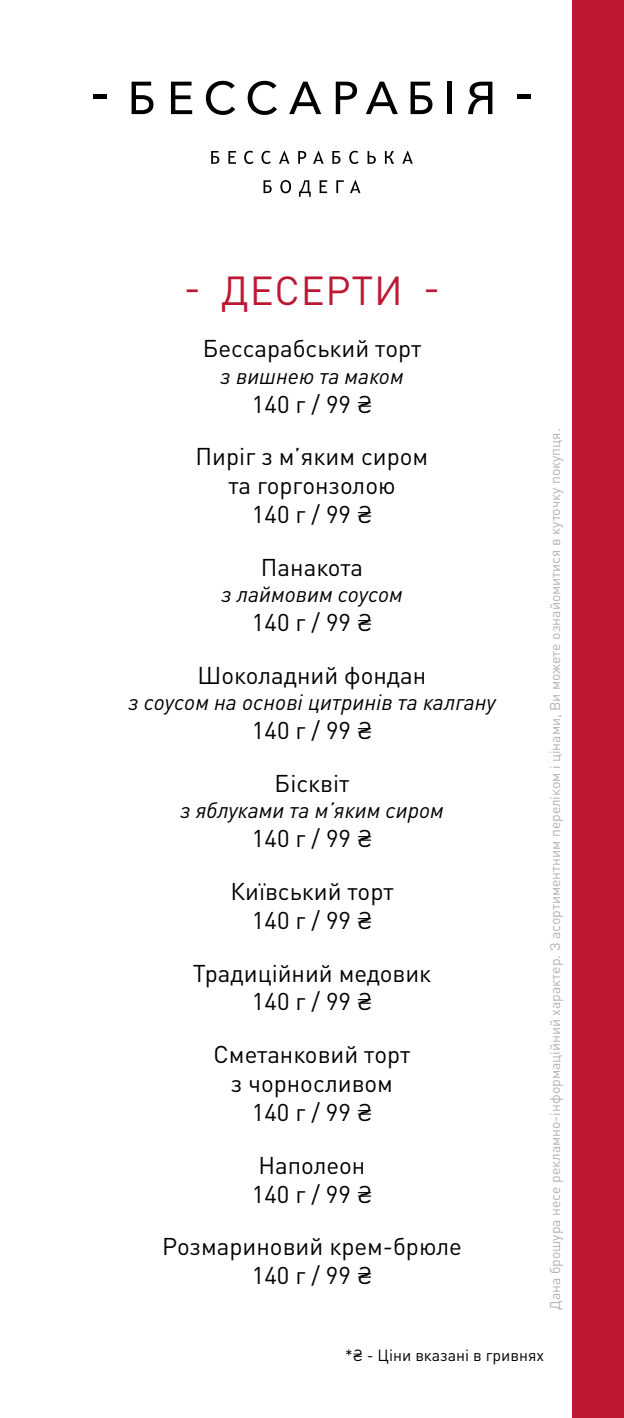
<style>
.page{position:relative;width:624px;height:1418px;background:#fff}
.page>*{position:absolute;margin:0;border:0;box-sizing:border-box;transform-origin:0 0}
.t1{font:40px "DIN Pro";letter-spacing:.02em;color:#bd1833}
.t2{font:24px/28.8px "DIN Pro";color:#000;text-align:center}
.t3{font:italic 22px "DIN Pro";color:#000}
.t4{font:16px "DIN Pro";color:#000}
.t5{font:14px "DIN Pro";color:#b3b2b2}
</style>
<div class="page">
<div style="left:573px;top:0;width:51px;height:1417px;background:#bd1833"></div>
<svg style="left:211px;top:151px;width:8px;height:13px"></svg>
<svg style="left:228px;top:151px;width:8px;height:13px"></svg>
<svg style="left:244px;top:151px;width:9px;height:13px"></svg>
<svg style="left:261px;top:151px;width:10px;height:13px"></svg>
<svg style="left:279px;top:151px;width:10px;height:13px"></svg>
<svg style="left:298px;top:151px;width:8px;height:13px"></svg>
<svg style="left:313px;top:151px;width:10px;height:13px"></svg>
<svg style="left:332px;top:151px;width:8px;height:13px"></svg>
<svg style="left:349px;top:151px;width:9px;height:13px"></svg>
<svg style="left:367px;top:151px;width:9px;height:13px"></svg>
<svg style="left:385px;top:151px;width:9px;height:13px"></svg>
<svg style="left:402px;top:151px;width:11px;height:13px"></svg>
<svg style="left:263px;top:180px;width:9px;height:13px"></svg>
<svg style="left:280px;top:180px;width:11px;height:13px"></svg>
<svg style="left:299px;top:180px;width:12px;height:17px"></svg>
<svg style="left:319px;top:180px;width:8px;height:13px"></svg>
<svg style="left:336px;top:180px;width:8px;height:13px"></svg>
<svg style="left:350px;top:180px;width:10px;height:13px"></svg>
<svg style="left:131px;top:82px;width:22px;height:32px"></svg>
<svg style="left:171px;top:82px;width:21px;height:32px"></svg>
<svg style="left:206px;top:81px;width:29px;height:34px"></svg>
<svg style="left:248px;top:81px;width:29px;height:34px"></svg>
<svg style="left:289px;top:82px;width:32px;height:32px"></svg>
<svg style="left:336px;top:82px;width:21px;height:32px"></svg>
<svg style="left:366px;top:82px;width:32px;height:32px"></svg>
<svg style="left:410px;top:82px;width:22px;height:32px"></svg>
<div style="left:447px;top:82px;width:5px;height:32px;background:#000"></div>
<svg style="left:468px;top:82px;width:24px;height:32px"></svg>
<hr style="left:93px;top:94px;width:14px;height:4px;background:#000">
<hr style="left:517px;top:94px;width:13px;height:4px;background:#000">
<h1 class="t1" style="left:184px;top:258px;width:258px">- ДЕСЕРТИ -</h1>
<p class="t2" style="left:203px;top:332px;width:220px">Бессарабський торт</p>
<p class="t3" style="left:220px;top:358px;width:185px">з вишнею та маком</p>
<p class="t2" style="left:195px;top:375px;width:234px;line-height:52.8px">140 г / 99 ₴<br>Пиріг з м’яким сиром</p>
<p class="t2" style="left:228px;top:469px;width:169px">та горгонзолою<br>140 г / 99 ₴</p>
<p class="t2" style="left:261px;top:550px;width:104px">Панакота</p>
<p class="t3" style="left:221px;top:577px;width:183px">з лаймовим соусом</p>
<p class="t2" style="left:197px;top:593px;width:230px;line-height:52.8px">140 г / 99 ₴<br>Шоколадний фондан</p>
<p class="t3" style="left:128px;top:685px;width:369px">з соусом на основі цитринів та калгану</p>
<p class="t2" style="left:252px;top:701px;width:122px;line-height:52.8px">140 г / 99 ₴<br>Бісквіт</p>
<p class="t3" style="left:180px;top:793px;width:265px">з яблуками та м’яким сиром</p>
<p class="t2" style="left:230px;top:809px;width:164px;line-height:52.8px">140 г / 99 ₴<br>Київський торт</p>
<p class="t2" style="left:252px;top:903px;width:122px">140 г / 99 ₴</p>
<p class="t2" style="left:193px;top:956px;width:240px">Традиційний медовик<br>140 г / 99 ₴</p>
<p class="t2" style="left:214px;top:1037px;width:198px">Сметанковий торт з чорносливом<br>140 г / 99 ₴</p>
<p class="t2" style="left:252px;top:1148px;width:122px;text-align:left">Наполеон<br>140 г / 99 ₴</p>
<p class="t2" style="left:162px;top:1229px;width:301px">Розмариновий крем-брюле<br>140 г / 99 ₴</p>
<p class="t5" style="left:544px;top:1310px;width:883px;rotate:-90deg">Дана брошура несе рекламно-інформаційний характер. З асортиментним переліком і цінами, Ви можете ознайомитися в куточку покупця.</p>
<p class="t4" style="left:345px;top:1342px;width:200px">*₴ - Ціни вказані в гривнях</p>
</div>
